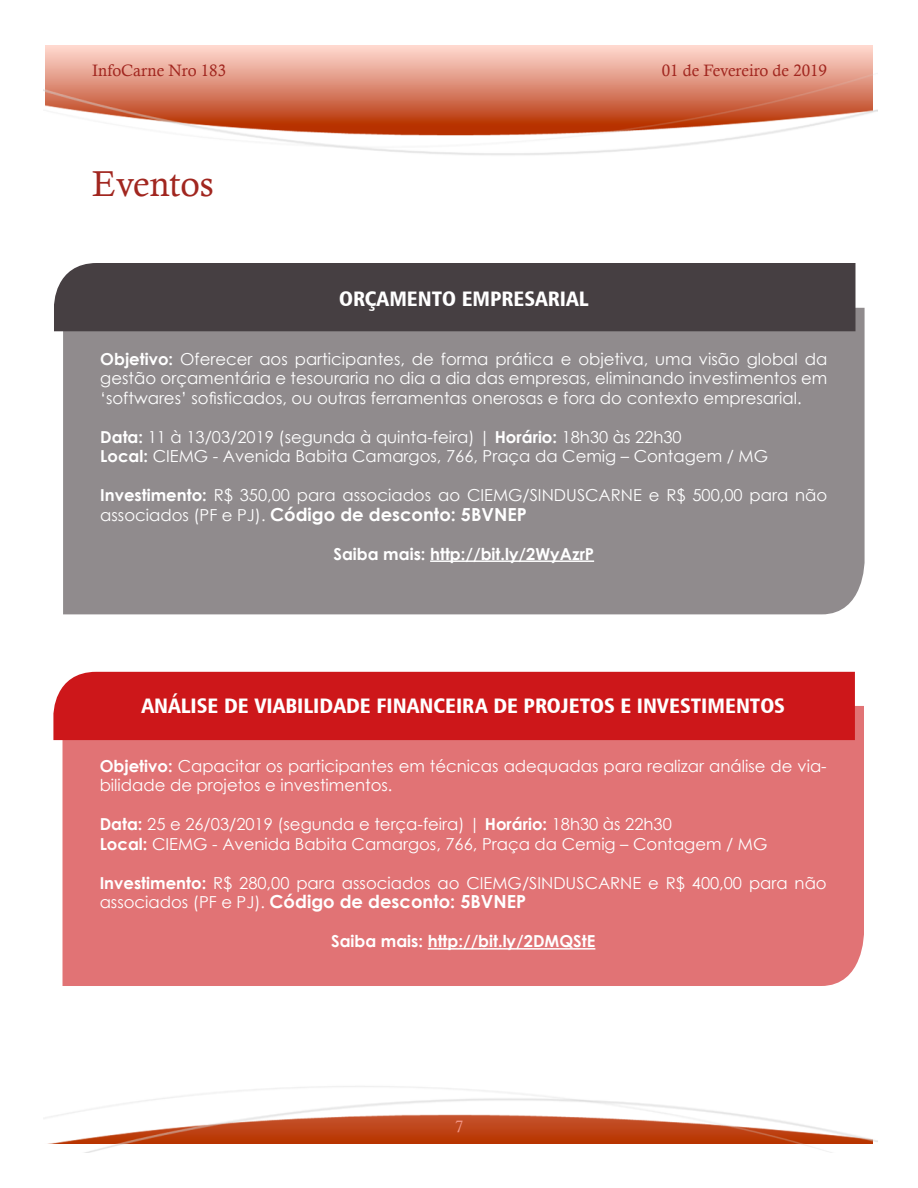
<style>
.page{position:relative;width:918px;height:1188px;background:#fff}
.page>*{position:absolute;margin:0;border:0;box-sizing:border-box;transform-origin:0 0}
.t1{font:36px "Calisto";color:#a1261f}
.t2{font:21px "Humanist 777 BT Black Condensed B";color:#fff}
.t3{font:700 18px "Century Gothic";color:#fff}
.t4{font:16.5px/19.5px "Century Gothic";color:#fff}
.t5{font:700 16.5px "Century Gothic";color:#fff}
.t6{font:16.5px "Calisto";color:#a1261f}
.t7{font:16.5px "Calisto";color:#f39889}
.s1{font-weight:700}
.s2{font-weight:400;font-size:16.5px}
</style>
<div class="page">
<img style="left:44px;top:45px;width:834px;height:1107px">
<div style="left:63px;top:307px;width:802px;height:307px;background:#908b8d"></div>
<div style="left:54px;top:263px;width:801px;height:68px;background:#463f42"></div>
<hr style="left:430px;top:560px;width:164px;height:2px;background:#fff">
<div style="left:63px;top:705px;width:801px;height:281px;background:#e17375"></div>
<div style="left:53px;top:672px;width:802px;height:68px;background:#cd171a"></div>
<hr style="left:428px;top:948px;width:167px;height:2px;background:#fff">
<p class="t6" style="left:92px;top:61px;width:135px">InfoCarne Nro 183</p>
<p class="t6" style="left:662px;top:61px;width:167px">01 de Fevereiro de 2019</p>
<h1 class="t1" style="left:92px;top:163px;width:123px">Eventos</h1>
<p class="t2" style="left:339px;top:285px;width:251px">ORÇAMENTO EMPRESARIAL</p>
<p class="t4" style="left:100px;top:349px;width:729px;text-align:justify"><span class="s1">Objetivo:</span> Oferecer aos participantes, de forma prática e objetiva, uma visão global da gestão orçamentária e tesouraria no dia a dia das empresas, eliminando investimentos em ‘softwares’ sofisticados, ou outras ferramentas onerosas e fora do contexto empresarial.</p>
<p class="t4" style="left:100px;top:427px;width:669px"><span class="s1">Data:</span> 11 à 13/03/2019 (segunda à quinta-feira) | <span class="s1">Horário:</span> 18h30 às 22h30<br><span class="s1">Local:</span> CIEMG - Avenida Babita Camargos, 766, Praça da Cemig – Contagem / MG</p>
<p class="t4" style="left:100px;top:485px;width:729px"><span class="s1">Investimento:</span> R$ 350,00 para associados ao CIEMG/SINDUSCARNE e R$ 500,00 para não</p>
<p class="t3" style="left:100px;top:500px;width:428px"><span class="s2">associados (PF e PJ).</span> Código de desconto: 5BVNEP</p>
<p class="t5" style="left:333px;top:541px;width:262px">Saiba mais: http://bit.ly/2WyAzrP</p>
<p class="t2" style="left:141px;top:693px;width:645px">ANÁLISE DE VIABILIDADE FINANCEIRA DE PROJETOS E INVESTIMENTOS</p>
<p class="t4" style="left:100px;top:756px;width:729px"><span class="s1">Objetivo:</span> Capacitar os participantes em técnicas adequadas para realizar análise de via&shy;bilidade de projetos e investimentos.</p>
<p class="t4" style="left:100px;top:814px;width:669px"><span class="s1">Data:</span> 25 e 26/03/2019 (segunda e terça-feira) | <span class="s1">Horário:</span> 18h30 às 22h30<br><span class="s1">Local:</span> CIEMG - Avenida Babita Camargos, 766, Praça da Cemig – Contagem / MG</p>
<p class="t4" style="left:100px;top:873px;width:729px"><span class="s1">Investimento:</span> R$ 280,00 para associados ao CIEMG/SINDUSCARNE e R$ 400,00 para não</p>
<p class="t3" style="left:100px;top:888px;width:428px"><span class="s2">associados (PF e PJ).</span> Código de desconto: 5BVNEP</p>
<p class="t5" style="left:331px;top:929px;width:266px">Saiba mais: http://bit.ly/2DMQStE</p>
<p class="t7" style="left:455px;top:1117px;width:10px">7</p>
</div>
